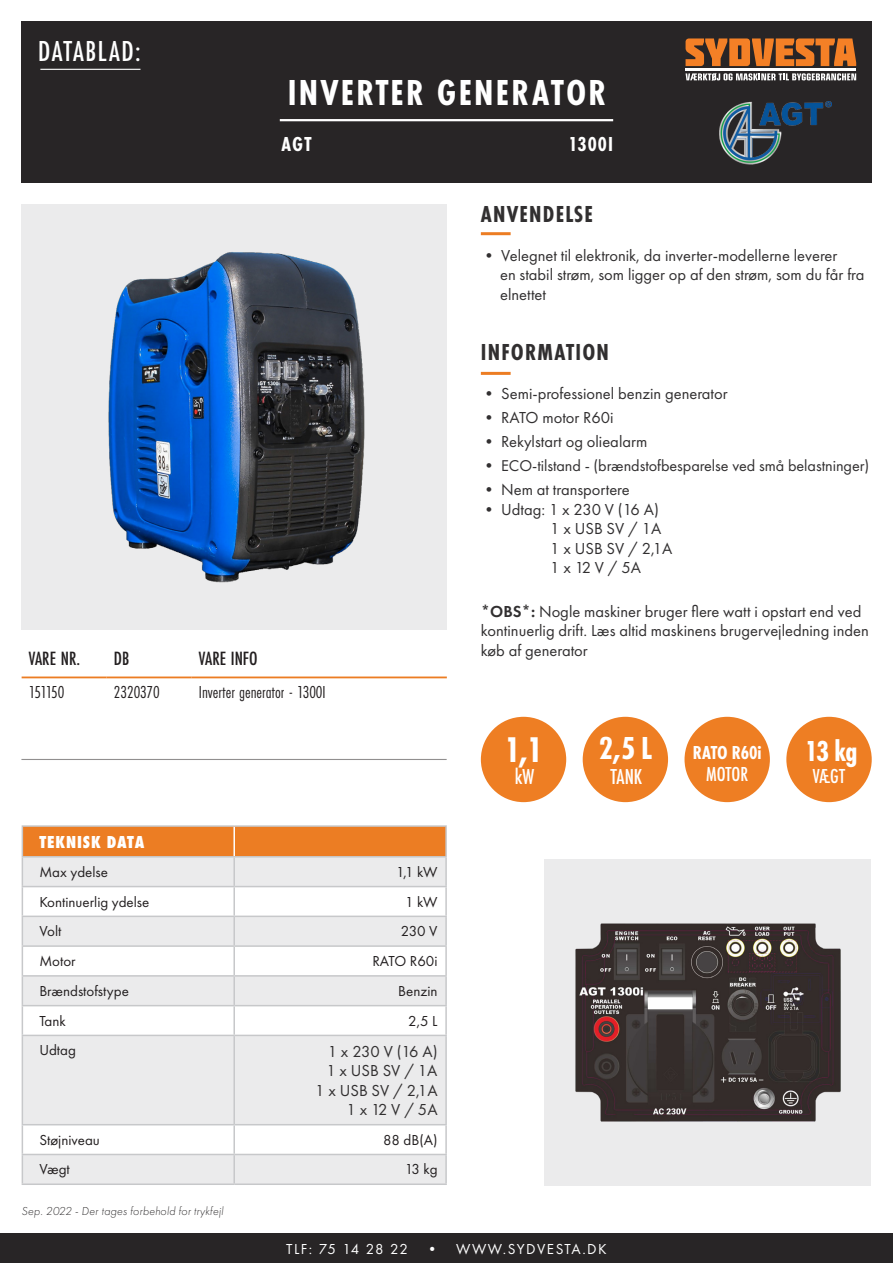
<style>
.page{position:relative;width:893px;height:1263px;background:#fff}
.page>*{position:absolute;margin:0;border:0;box-sizing:border-box;transform-origin:0 0}
.t1{font:700 37.5px "Futura PT Cond";letter-spacing:.06em;color:#fff}
.t2{font:700 37.05px "Futura PT Cond";color:#fff}
.t3{font:700 33px "Futura PT Cond";color:#fff}
.t4{font:500 30px "Futura PT Cond";letter-spacing:.05em;color:#fff}
.t5{font:700 30px "Futura PT Cond";color:#fff}
.t6{font:700 24px "Futura PT Cond";letter-spacing:.05em;color:#312f30}
.t7{font:500 22.5px "Futura PT Cond";color:#fff}
.t8{font:500 21px "Futura PT Cond";color:#fff}
.t9{font:700 21px "Futura PT Cond";letter-spacing:.05em;color:#fff}
.t10{font:500 19.95px "Futura PT Cond";color:#231f20}
.t11{font:700 19.5px "Futura PT Cond";letter-spacing:-.01em;color:#fff}
.t12{font:18px "Futura PT Cond";color:#231f20}
.t13{font:800 18px "Futura PT Cond";letter-spacing:.05em;color:#fff}
.t14{font:16.5px/19.5px "Futura PT";color:#312f30}
.t15{font:16.2px "Futura PT";letter-spacing:-.005em;color:#312f30}
.t16{font:15px "Futura PT";color:#231f20}
.t17{font:15px "Futura PT";letter-spacing:.1em;color:#fff}
.t18{font:italic 300 12px "Futura PT";letter-spacing:.015em;color:#312f30}
.s1{font-size:16.5px}
.s2{font-weight:600}
</style>
<div class="page">
<hr style="left:22px;top:676px;width:85px;height:2px;background:#ec7d23">
<hr style="left:107px;top:676px;width:85px;height:2px;background:#ec7d23">
<hr style="left:192px;top:676px;width:255px;height:2px;background:#ec7d23">
<div style="left:481px;top:717px;width:85px;height:85px;background:#ee7e23;border-radius:50%"></div>
<div style="left:583px;top:717px;width:85px;height:85px;background:#ee7e23;border-radius:50%"></div>
<div style="left:684px;top:717px;width:86px;height:85px;background:#ee7e23;border-radius:50%"></div>
<div style="left:786px;top:717px;width:86px;height:85px;background:#ee7e23;border-radius:50%"></div>
<div style="left:22px;top:204px;width:425px;height:426px;background:#ebebec"></div>
<img style="left:108px;top:252px;width:257px;height:331px">
<div style="left:21px;top:21px;width:851px;height:162px;background:#282526"></div>
<div style="left:0;top:1233px;width:893px;height:30px;background:#282526"></div>
<hr style="left:280px;top:119px;width:333px;height:2px;background:#fff">
<hr style="left:481px;top:232px;width:30px;height:3px;background:#ec7d23">
<hr style="left:481px;top:372px;width:30px;height:3px;background:#ec7d23">
<svg style="left:686px;top:38px;width:170px;height:28px"></svg>
<svg style="left:686px;top:73px;width:170px;height:8px"></svg>
<hr style="left:686px;top:69px;width:170px;height:2px;background:#fff">
<hr style="left:21px;top:759px;width:426px;height:1px;background:#231f20">
<div style="left:23px;top:1155px;width:422px;height:28px;background:#ebebec"></div>
<svg style="left:23px;top:1036px;width:422px;height:118px;fill:#ebebec"></svg>
<hr style="left:22px;top:825px;width:212px;height:2px;background:#c7c8ca">
<hr style="left:234px;top:825px;width:213px;height:2px;background:#c7c8ca">
<hr style="left:445px;top:827px;width:2px;height:29px;background:#c7c8ca">
<hr style="left:22px;top:1036px;width:1px;height:88px;background:#c7c8ca">
<hr style="left:233px;top:1036px;width:2px;height:88px;background:#c7c8ca">
<hr style="left:445px;top:1036px;width:2px;height:88px;background:#c7c8ca">
<hr style="left:234px;top:856px;width:213px;height:1px;background:#c7c8ca">
<hr style="left:445px;top:857px;width:2px;height:29px;background:#c7c8ca">
<hr style="left:445px;top:917px;width:2px;height:28px;background:#c7c8ca">
<hr style="left:234px;top:886px;width:213px;height:1px;background:#c7c8ca">
<hr style="left:445px;top:887px;width:2px;height:28px;background:#c7c8ca">
<hr style="left:234px;top:915px;width:213px;height:2px;background:#c7c8ca">
<hr style="left:234px;top:945px;width:213px;height:2px;background:#c7c8ca">
<hr style="left:445px;top:947px;width:2px;height:28px;background:#c7c8ca">
<hr style="left:234px;top:975px;width:213px;height:2px;background:#c7c8ca">
<hr style="left:445px;top:977px;width:2px;height:28px;background:#c7c8ca">
<hr style="left:234px;top:1005px;width:213px;height:1px;background:#c7c8ca">
<svg style="left:22px;top:826px;width:424px;height:209px"></svg>
<hr style="left:233px;top:1006px;width:2px;height:29px;background:#c7c8ca">
<hr style="left:445px;top:1006px;width:2px;height:29px;background:#c7c8ca">
<hr style="left:22px;top:1035px;width:212px;height:1px;background:#c7c8ca">
<hr style="left:234px;top:1035px;width:213px;height:1px;background:#c7c8ca">
<hr style="left:22px;top:1124px;width:212px;height:1px;background:#c7c8ca">
<hr style="left:234px;top:1124px;width:213px;height:1px;background:#c7c8ca">
<hr style="left:233px;top:1125px;width:2px;height:29px;background:#c7c8ca">
<hr style="left:445px;top:1125px;width:2px;height:29px;background:#c7c8ca">
<hr style="left:22px;top:1154px;width:212px;height:1px;background:#c7c8ca">
<hr style="left:234px;top:1154px;width:213px;height:1px;background:#c7c8ca">
<svg style="left:22px;top:1125px;width:1px;height:58px"></svg>
<hr style="left:233px;top:1155px;width:2px;height:28px;background:#c7c8ca">
<hr style="left:445px;top:1155px;width:2px;height:28px;background:#c7c8ca">
<hr style="left:22px;top:1183px;width:212px;height:2px;background:#c7c8ca">
<hr style="left:234px;top:1183px;width:213px;height:2px;background:#c7c8ca">
<hr style="left:233px;top:827px;width:2px;height:29px;background:#fff">
<hr style="left:40px;top:69px;width:100px;height:1px;background:#fff">
<img style="left:719px;top:102px;width:112px;height:63px">
<img style="left:544px;top:859px;width:327px;height:327px">
<p class="t4" style="left:38px;top:34px;width:104px">DATABLAD:</p>
<p class="t1" style="left:288px;top:71px;width:320px">INVERTER GENERATOR</p>
<p class="t9" style="left:282px;top:131px;width:32px">AGT</p>
<p class="t9" style="left:568px;top:131px;width:46px">1300I</p>
<p class="t6" style="left:481px;top:200px;width:114px">ANVENDELSE</p>
<p class="t14" style="left:500px;top:245px;width:366px;text-indent:-19px">• Velegnet til elektronik, da inverter-modellerne leverer<br>en stabil strøm, som ligger op af den strøm, som du får fra elnettet</p>
<p class="t6" style="left:481px;top:338px;width:130px">INFORMATION</p>
<p class="t10" style="left:29px;top:647px;width:53px">VARE NR.</p>
<p class="t10" style="left:114px;top:647px;width:17px">DB</p>
<p class="t10" style="left:199px;top:647px;width:60px">VARE INFO</p>
<p class="t12" style="left:29px;top:682px;width:37px">151150</p>
<p class="t12" style="left:114px;top:682px;width:47px">2320370</p>
<p class="t12" style="left:199px;top:682px;width:128px">Inverter generator - 1300I</p>
<p class="t13" style="left:39px;top:832px;width:107px">TEKNISK DATA</p>
<p class="t16" style="left:39px;top:863px;width:70px">Max ydelse</p>
<p class="t16" style="left:396px;top:863px;width:43px">1,1 kW</p>
<p class="t16" style="left:39px;top:893px;width:112px">Kontinuerlig ydelse</p>
<p class="t16" style="left:405px;top:893px;width:34px">1 kW</p>
<p class="t16" style="left:39px;top:922px;width:24px">Volt</p>
<p class="t16" style="left:401px;top:922px;width:38px">230 V</p>
<p class="t16" style="left:39px;top:952px;width:38px">Motor</p>
<p class="t16" style="left:372px;top:952px;width:67px">RATO R60i</p>
<p class="t16" style="left:39px;top:982px;width:91px">Brændstofstype</p>
<p class="t16" style="left:398px;top:982px;width:41px">Benzin</p>
<p class="t16" style="left:39px;top:1012px;width:28px">Tank</p>
<p class="t16" style="left:408px;top:1012px;width:31px">2,5 L</p>
<p class="t16" style="left:39px;top:1041px;width:38px">Udtag</p>
<p class="t14" style="left:328px;top:1041px;width:111px">1 x 230 V (16 A)</p>
<p class="t14" style="left:326px;top:1061px;width:113px">1 x USB SV / 1A</p>
<p class="t14" style="left:315px;top:1080px;width:124px">1 x USB SV / 2,1A</p>
<p class="t14" style="left:347px;top:1100px;width:92px">1 x 12 V / 5A</p>
<p class="t16" style="left:39px;top:1131px;width:62px">Støjniveau</p>
<p class="t16" style="left:383px;top:1131px;width:56px">88 dB(A)</p>
<p class="t16" style="left:39px;top:1160px;width:32px">Vægt</p>
<p class="t16" style="left:405px;top:1160px;width:34px">13 kg</p>
<p class="t18" style="left:22px;top:1204px;width:203px">Sep. 2022 - Der tages forbehold for trykfejl</p>
<p class="t14" style="left:481px;top:384px;width:248px">• Semi-professionel benzin generator</p>
<p class="t14" style="left:481px;top:408px;width:134px">• RATO motor R60i</p>
<p class="t14" style="left:481px;top:432px;width:168px">• Rekylstart og oliealarm</p>
<p class="t15" style="left:481px;top:456px;width:390px"><span class="s1">•</span> ECO-tilstand - (brændstofbesparelse ved små belastninger)</p>
<p class="t14" style="left:481px;top:480px;width:150px">• Nem at transportere</p>
<p class="t14" style="left:481px;top:499px;width:179px">• Udtag: 1 x 230 V (16 A)</p>
<p class="t14" style="left:550px;top:519px;width:113px">1 x USB SV / 1A</p>
<p class="t14" style="left:550px;top:538px;width:124px">1 x USB SV / 2,1A</p>
<p class="t14" style="left:550px;top:558px;width:92px">1 x 12 V / 5A</p>
<p class="t14" style="left:481px;top:601px;width:389px"><span class="s2">*OBS*:</span> Nogle maskiner bruger flere watt i opstart end ved kontinuerlig drift. Læs altid maskinens brugervejledning inden køb af generator</p>
<p class="t2" style="left:504px;top:728px;width:40px">1,1</p>
<p class="t7" style="left:515px;top:763px;width:21px">kW</p>
<p class="t3" style="left:599px;top:729px;width:54px">2,5 L</p>
<p class="t7" style="left:611px;top:763px;width:33px">TANK</p>
<p class="t11" style="left:693px;top:742px;width:70px">RATO R60i</p>
<p class="t8" style="left:706px;top:761px;width:44px">MOTOR</p>
<p class="t5" style="left:805px;top:733px;width:54px">13 kg</p>
<p class="t8" style="left:813px;top:763px;width:34px">VÆGT</p>
<p class="t17" style="left:286px;top:1240px;width:322px">TLF: 75 14 28 22 • WWW.SYDVESTA.DK</p>
</div>
